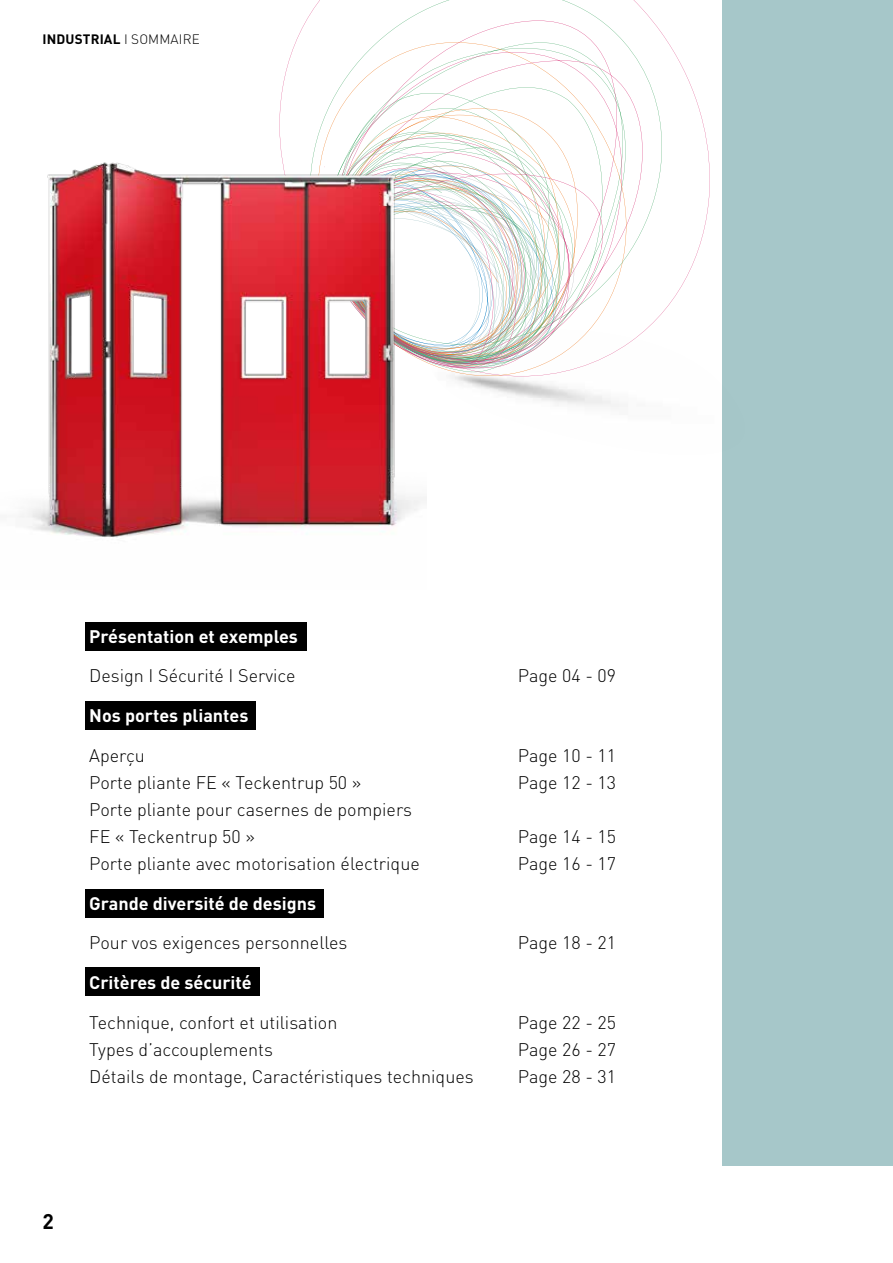
<style>
.page{position:relative;width:893px;height:1263px;background:#fff}
.page>*{position:absolute;margin:0;border:0;box-sizing:border-box;transform-origin:0 0}
.t1{font:700 21px "DIN Pro";color:#000}
.t2{font:300 18px/27px "DIN Pro";color:#000}
.t3{font:700 18px "DIN Pro";color:#fff}
.t4{font:700 13.5px "DIN Pro";letter-spacing:.01em;color:#000}
.s1{font-weight:300}
</style>
<div class="page">
<div style="left:723px;top:0;width:170px;height:1165px;background:#a6c7c9"></div>
<img style="left:426px;top:345px;width:200px;height:31px">
<svg style="left:310px;top:0;width:352px;height:345px"></svg>
<img style="left:19px;top:154px;width:407px;height:384px">
<div style="left:85px;top:622px;width:221px;height:29px;background:#000"></div>
<div style="left:85px;top:889px;width:238px;height:29px;background:#000"></div>
<div style="left:85px;top:701px;width:170px;height:29px;background:#000"></div>
<div style="left:85px;top:967px;width:174px;height:29px;background:#000"></div>
<p class="t4" style="left:43px;top:30px;width:159px">INDUSTRIAL <span class="s1">I SOMMAIRE</span></p>
<p class="t3" style="left:89px;top:624px;width:210px">Présentation et exemples</p>
<p class="t2" style="left:89px;top:661px;width:208px">Design I Sécurité I Service</p>
<p class="t2" style="left:518px;top:661px;width:100px">Page 04 - 09</p>
<p class="t3" style="left:89px;top:703px;width:161px">Nos portes pliantes</p>
<p class="t2" style="left:89px;top:741px;width:57px">Aperçu</p>
<p class="t2" style="left:518px;top:741px;width:100px">Page 10 - 11</p>
<p class="t2" style="left:89px;top:768px;width:273px">Porte pliante FE « Teckentrup 50 »</p>
<p class="t2" style="left:518px;top:768px;width:100px">Page 12 - 13</p>
<p class="t2" style="left:89px;top:795px;width:324px">Porte pliante pour casernes de pompiers<br>FE « Teckentrup 50 »</p>
<p class="t2" style="left:518px;top:822px;width:100px">Page 14 - 15</p>
<p class="t2" style="left:89px;top:849px;width:332px">Porte pliante avec motorisation électrique</p>
<p class="t2" style="left:518px;top:849px;width:100px">Page 16 - 17</p>
<p class="t3" style="left:89px;top:891px;width:228px">Grande diversité de designs</p>
<p class="t2" style="left:89px;top:929px;width:260px">Pour vos exigences personnelles</p>
<p class="t2" style="left:518px;top:929px;width:100px">Page 18 - 21</p>
<p class="t3" style="left:89px;top:970px;width:164px">Critères de sécurité</p>
<p class="t2" style="left:89px;top:1008px;width:250px">Technique, confort et utilisation</p>
<p class="t2" style="left:518px;top:1008px;width:100px">Page 22 - 25</p>
<p class="t2" style="left:89px;top:1035px;width:185px">Types d’accouplements</p>
<p class="t2" style="left:518px;top:1035px;width:100px">Page 26 - 27</p>
<p class="t2" style="left:89px;top:1062px;width:386px">Détails de montage, Caractéristiques techniques</p>
<p class="t2" style="left:518px;top:1062px;width:100px">Page 28 - 31</p>
<p class="t1" style="left:43px;top:1207px;width:13px">2</p>
</div>
